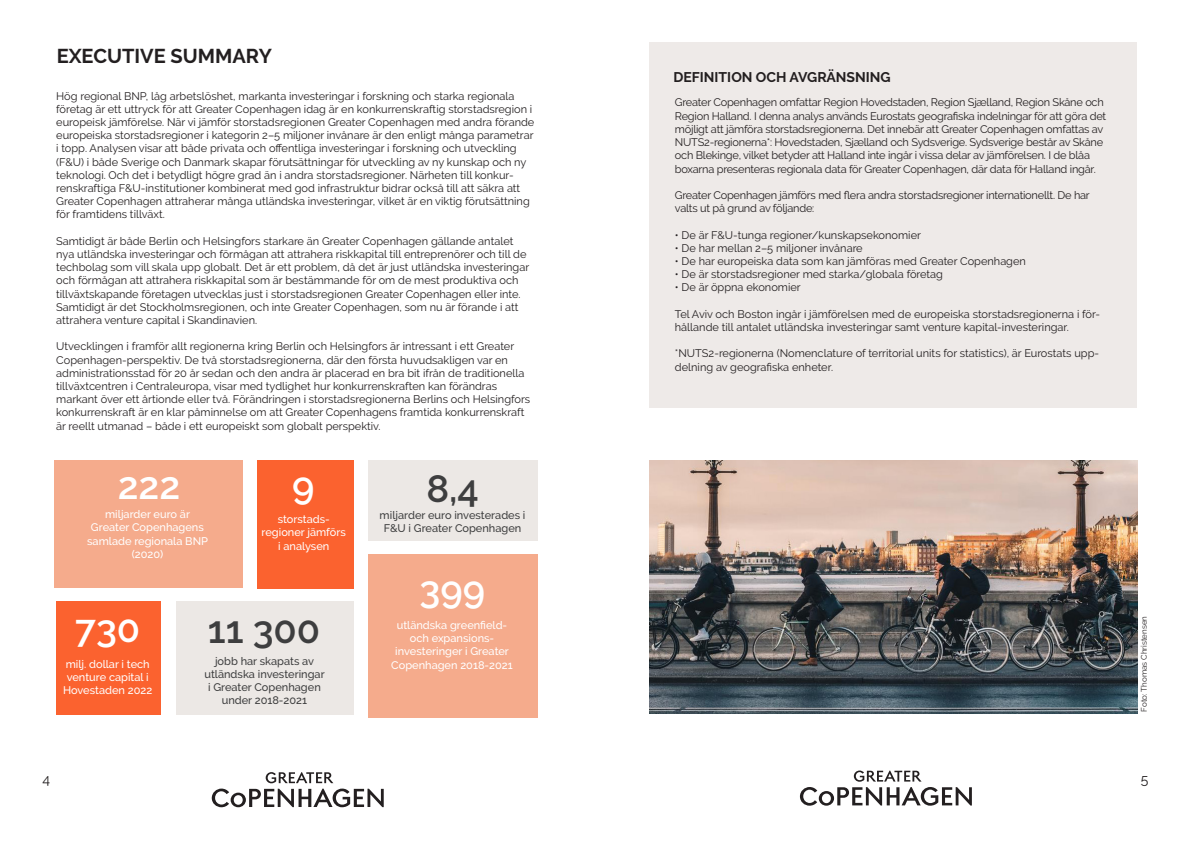
<style>
.page{position:relative;width:1191px;height:842px;background:#fff}
.page>*{position:absolute;margin:0;border:0;box-sizing:border-box;transform-origin:0 0}
.t1{font:600 38px "Raleway";color:#fff}
.t2{font:600 38px "Raleway";color:#3e3e3f}
.t3{font:700 20px "Raleway";color:#231f20}
.t4{font:700 14px "Raleway";color:#231f20}
.t5{font:14px "Raleway";color:#231f20}
.t6{font:11px/13.2px "Raleway";color:#231f20}
.t7{font:11px/13.2px "Raleway";letter-spacing:-.02em;color:#231f20}
.t8{font:500 11px/13.2px "Raleway";color:#fff;text-align:center}
.t9{font:500 11px/13.2px "Raleway";color:#3e3e3f;text-align:center}
.t10{font:8px "Raleway";color:#231f20}
</style>
<div class="page">
<div style="left:649px;top:43px;width:488px;height:365px;background:#eeeae8"></div>
<svg style="left:800px;top:770px;width:172px;height:36px"></svg>
<svg style="left:212px;top:772px;width:172px;height:35px"></svg>
<div style="left:55px;top:460px;width:188px;height:128px;background:#f5ab8c"></div>
<div style="left:257px;top:460px;width:96px;height:128px;background:#fb622f"></div>
<div style="left:368px;top:460px;width:169px;height:81px;background:#ece8e5"></div>
<div style="left:368px;top:554px;width:169px;height:163px;background:#f5ab8c"></div>
<div style="left:56px;top:601px;width:105px;height:113px;background:#fb622f"></div>
<div style="left:176px;top:602px;width:177px;height:113px;background:#ece8e5"></div>
<img style="left:649px;top:461px;width:488px;height:252px">
<p class="t3" style="left:57px;top:44px;width:217px">EXECUTIVE SUMMARY</p>
<p class="t6" style="left:56px;top:89px;width:480px">Hög regional BNP, låg arbetslöshet, markanta investeringar i forskning och starka regionala företag är ett uttryck för att Greater Copenhagen idag är en konkurrenskraftig storstadsregion i europeisk jämförelse. När vi jämför storstadsregionen Greater Copenhagen med andra förande europeiska storstadsregioner i kategorin 2–5 miljoner invånare är den enligt många parametrar i topp. Analysen visar att både privata och offentliga investeringar i forskning och utveckling (F&amp;U) i både Sverige och Danmark skapar förutsättningar för utveckling av ny kunskap och ny teknologi. Och det i betydligt högre grad än i andra storstadsregioner. Närheten till konkur&shy;renskraftiga F&amp;U-institutioner kombinerat med god infrastruktur bidrar också till att säkra att Greater Copenhagen attraherar många utländska investeringar, vilket är en viktig förutsättning för framtidens tillväxt.</p>
<p class="t6" style="left:56px;top:234px;width:474px">Samtidigt är både Berlin och Helsingfors starkare än Greater Copenhagen gällande antalet nya utländska investeringar och förmågan att attrahera riskkapital till entreprenörer och till de techbolag som vill skala upp globalt. Det är ett problem, då det är just utländska investeringar och förmågan att attrahera riskkapital som är bestämmande för om de mest produktiva och tillväxtskapande företagen utvecklas just i storstadsregionen Greater Copenhagen eller inte.<br>Samtidigt är det Stockholmsregionen, och inte Greater Copenhagen, som nu är förande i att attrahera venture capital i Skandinavien.</p>
<p class="t6" style="left:56px;top:340px;width:475px">Utvecklingen i framför allt regionerna kring Berlin och Helsingfors är intressant i ett Greater Copenhagen-perspektiv. De två storstadsregionerna, där den första huvudsakligen var en administrationsstad för 20 år sedan och den andra är placerad en bra bit ifrån de traditionella tillväxtcentren i Centraleuropa, visar med tydlighet hur konkurrenskraften kan förändras markant över ett årtionde eller två. Förändringen i storstadsregionerna Berlins och Helsingfors konkurrenskraft är en klar påminnelse om att Greater Copenhagens framtida konkurrenskraft är reellt utmanad – både i ett europeiskt som globalt perspektiv.</p>
<p class="t1" style="left:118px;top:464px;width:64px">222</p>
<p class="t8" style="left:87px;top:508px;width:122px">miljarder euro är<br>Greater Copenhagens samlade regionala BNP (2020)</p>
<p class="t1" style="left:292px;top:464px;width:24px">9</p>
<p class="t8" style="left:278px;top:513px;width:54px">storstads-</p>
<p class="t8" style="left:262px;top:526px;width:86px">regioner jämförs</p>
<p class="t8" style="left:278px;top:539px;width:53px">i analysen</p>
<p class="t1" style="left:75px;top:606px;width:67px">730</p>
<p class="t8" style="left:63px;top:658px;width:91px">milj. dollar i tech venture capital i<br>Hovestaden 2022</p>
<p class="t2" style="left:208px;top:608px;width:114px">11 300</p>
<p class="t9" style="left:204px;top:654px;width:122px">jobb har skapats av utländska investeringar i Greater Copenhagen under 2018-2021</p>
<p class="t5" style="left:43px;top:771px;width:9px">4</p>
<p class="t2" style="left:426px;top:467px;width:54px">8,4</p>
<p class="t9" style="left:379px;top:508px;width:147px">miljarder euro investerades i<br>F&amp;U i Greater Copenhagen</p>
<p class="t1" style="left:419px;top:568px;width:67px">399</p>
<p class="t8" style="left:391px;top:619px;width:123px">utländska greenfield&shy;och expansions&shy;investeringer i Greater<br>Copenhagen 2018-2021</p>
<p class="t4" style="left:673px;top:69px;width:219px">DEFINITION OCH AVGRÄNSNING</p>
<p class="t7" style="left:675px;top:96px;width:433px">Greater Copenhagen omfattar Region Hovedstaden, Region Sjælland, Region Skåne och Region Halland. I denna analys används Eurostats geografiska indelningar för att göra det möjligt att jämföra storstadsregionerna. Det innebär att Greater Copenhagen omfattas av NUTS2-regionerna*: Hovedstaden, Sjælland och Sydsverige. Sydsverige består av Skåne och Blekinge, vilket betyder att Halland inte ingår i vissa delar av jämförelsen. I de blåa boxarna presenteras regionala data för Greater Copenhagen, där data för Halland ingår.</p>
<p class="t7" style="left:675px;top:188px;width:416px">Greater Copenhagen jämförs med flera andra storstadsregioner internationellt. De har valts ut på grund av följande:</p>
<p class="t6" style="left:675px;top:228px;width:248px">• De är F&amp;U-tunga regioner/kunskapsekonomier</p>
<p class="t6" style="left:675px;top:241px;width:189px">• De har mellan 2–5 miljoner invånare</p>
<p class="t6" style="left:675px;top:254px;width:352px">• De har europeiska data som kan jämföras med Greater Copenhagen</p>
<p class="t6" style="left:675px;top:268px;width:270px">• De är storstadsregioner med starka/globala företag</p>
<p class="t6" style="left:675px;top:281px;width:127px">• De är öppna ekonomier</p>
<p class="t6" style="left:675px;top:307px;width:427px">Tel Aviv och Boston ingår i jämförelsen med de europeiska storstadsregionerna i för&shy;hållande till antalet utländska investeringar samt venture kapital-investeringar.</p>
<p class="t6" style="left:675px;top:347px;width:426px">*NUTS2-regionerna (Nomenclature of territorial units for statistics), är Eurostats upp&shy;delning av geografiska enheter.</p>
<p class="t10" style="left:1139px;top:711px;width:97px;rotate:-90deg">Foto: Thomas Christensen</p>
<p class="t5" style="left:1140px;top:771px;width:9px">5</p>
</div>
